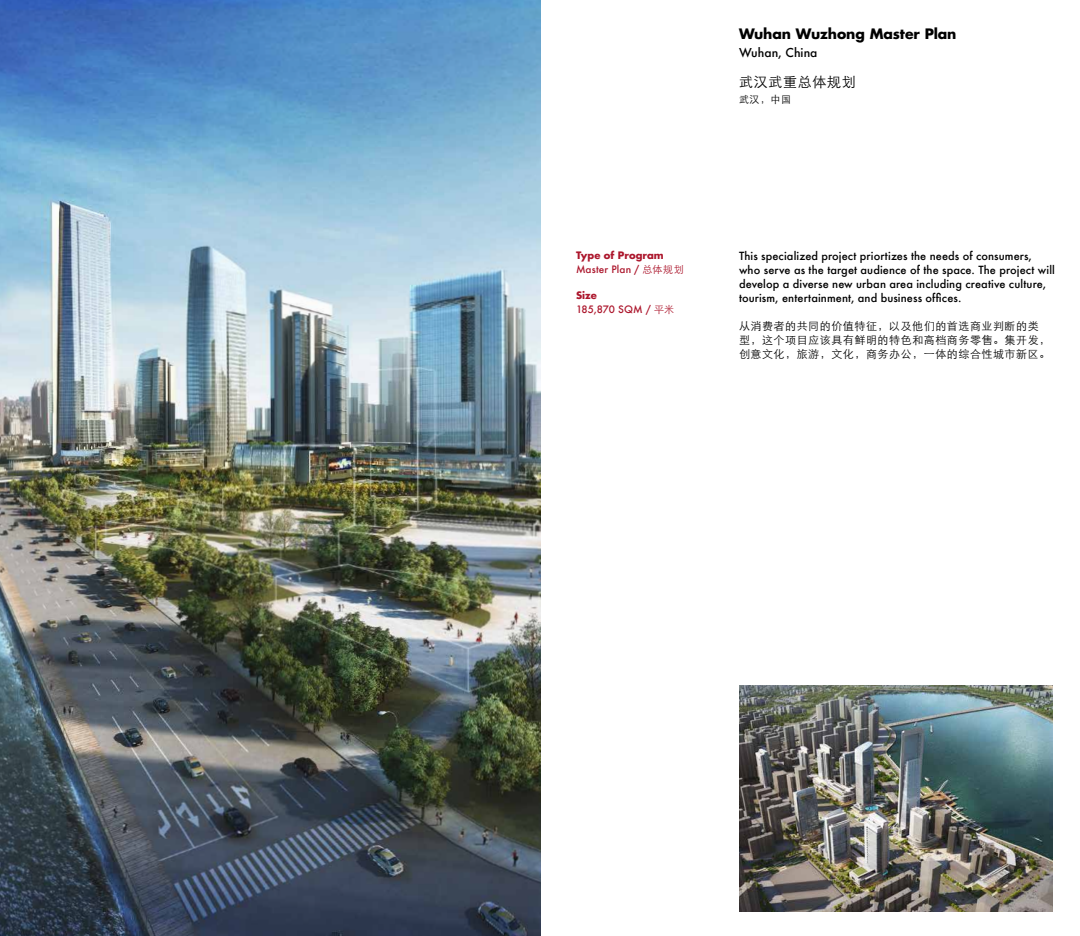
<style>
.page{position:relative;width:1080px;height:936px;background:#fff}
.page>*{position:absolute;margin:0;border:0;box-sizing:border-box;transform-origin:0 0}
.t1{font:700 14px "Futura Std";letter-spacing:-.005em;color:#000}
.t2{font:300 14px "ST Heiti SC";letter-spacing:.05em;color:#000}
.t3{font:500 12px "Futura";letter-spacing:.005em;color:#000}
.t4{font:500 11px/14px "Futura";letter-spacing:.01em;color:#000}
.t5{font:300 11px/14px "ST Heiti SC";letter-spacing:.05em;color:#000}
.t6{font:500 10px "Futura";letter-spacing:.01em;color:#ac162c}
.t7{font:700 10px "Futura Std";letter-spacing:.005em;color:#ac162c}
.t8{font:300 10px "ST Heiti SC";color:#000}
.s1{font-family:"ST Heiti SC";font-weight:300}
</style>
<div class="page">
<img style="left:0;top:0;width:541px;height:936px">
<img style="left:739px;top:686px;width:314px;height:225px">
<p class="t1" style="left:739px;top:24px;width:219px">Wuhan Wuzhong Master Plan</p>
<p class="t3" style="left:739px;top:44px;width:80px">Wuhan, China</p>
<p class="t2" style="left:739px;top:69px;width:118px">武汉武重总体规划</p>
<p class="t8" style="left:739px;top:90px;width:53px">武汉，中国</p>
<p class="t7" style="left:576px;top:248px;width:89px">Type of Program</p>
<p class="t6" style="left:576px;top:262px;width:109px">Master Plan / <span class="s1">总体规划</span></p>
<p class="t7" style="left:576px;top:288px;width:22px">Size</p>
<p class="t6" style="left:576px;top:302px;width:100px">185,870 SQM / <span class="s1">平米</span></p>
<p class="t4" style="left:739px;top:248px;width:317px">This specialized project priortizes the needs of consumers, who serve as the target audience of the space. The project will develop a diverse new urban area including creative culture, tourism, entertainment, and business offices.</p>
<p class="t5" style="left:739px;top:317px;width:313px">从消费者的共同的价值特征，以及他们的首选商业判断的类型，这个项目应该具有鲜明的特色和高档商务零售。集开发，创意文化，旅游，文化，商务办公，一体的综合性城市新区。</p>
</div>
